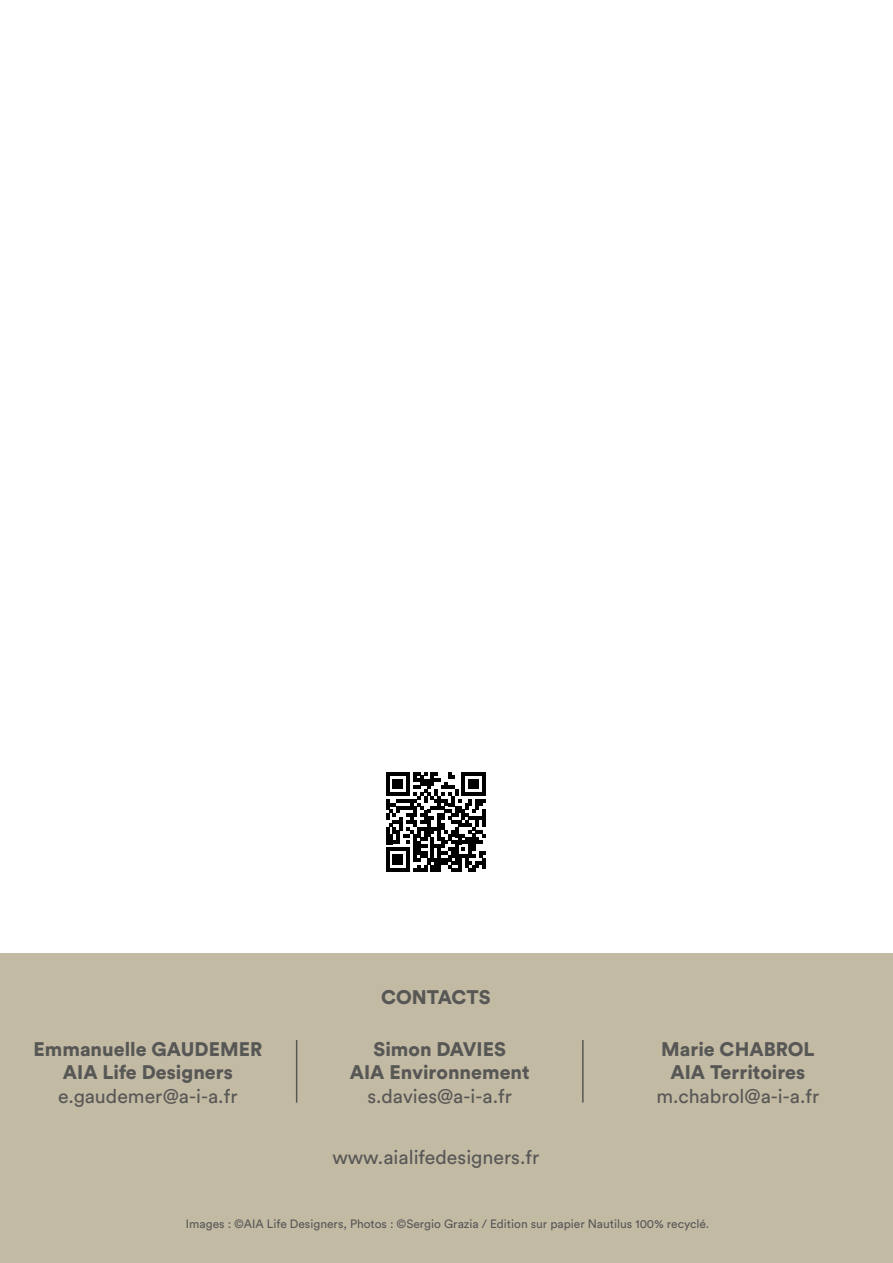
<style>
.page{position:relative;width:893px;height:1263px;background:#fff}
.page>*{position:absolute;margin:0;border:0;box-sizing:border-box;transform-origin:0 0}
.t1{font:900 19.5px/23.4px "Circular Pro";color:#575756;text-align:center}
.t2{font:19.5px "Circular Pro";color:#575756}
.t3{font:12px "Circular Pro";color:#575756}
</style>
<div class="page">
<div style="left:0;top:954px;width:893px;height:309px;background:#c3baa4"></div>
<hr style="left:582px;top:1040px;width:2px;height:63px;background:#575756">
<svg style="left:386px;top:772px;width:100px;height:100px"></svg>
<hr style="left:482px;top:858px;width:4px;height:10px;background:#000">
<hr style="left:296px;top:1040px;width:1px;height:63px;background:#575756">
<p class="t1" style="left:34px;top:1036px;width:230px">Emmanuelle GAUDEMER<br>AIA Life Designers</p>
<p class="t2" style="left:58px;top:1083px;width:181px">e.gaudemer@a-i-a.fr</p>
<p class="t1" style="left:381px;top:984px;width:111px">CONTACTS</p>
<p class="t1" style="left:350px;top:1036px;width:181px">Simon DAVIES<br>AIA Environnement</p>
<p class="t2" style="left:367px;top:1083px;width:146px">s.davies@a-i-a.fr</p>
<p class="t2" style="left:332px;top:1144px;width:208px">www.aialifedesigners.fr</p>
<p class="t1" style="left:661px;top:1036px;width:155px">Marie CHABROL<br>AIA Territoires</p>
<p class="t2" style="left:656px;top:1083px;width:164px">m.chabrol@a-i-a.fr</p>
<p class="t3" style="left:186px;top:1216px;width:525px">Images : ©AIA Life Designers, Photos : ©Sergio Grazia / Edition sur papier Nautilus 100% recyclé.</p>
</div>
